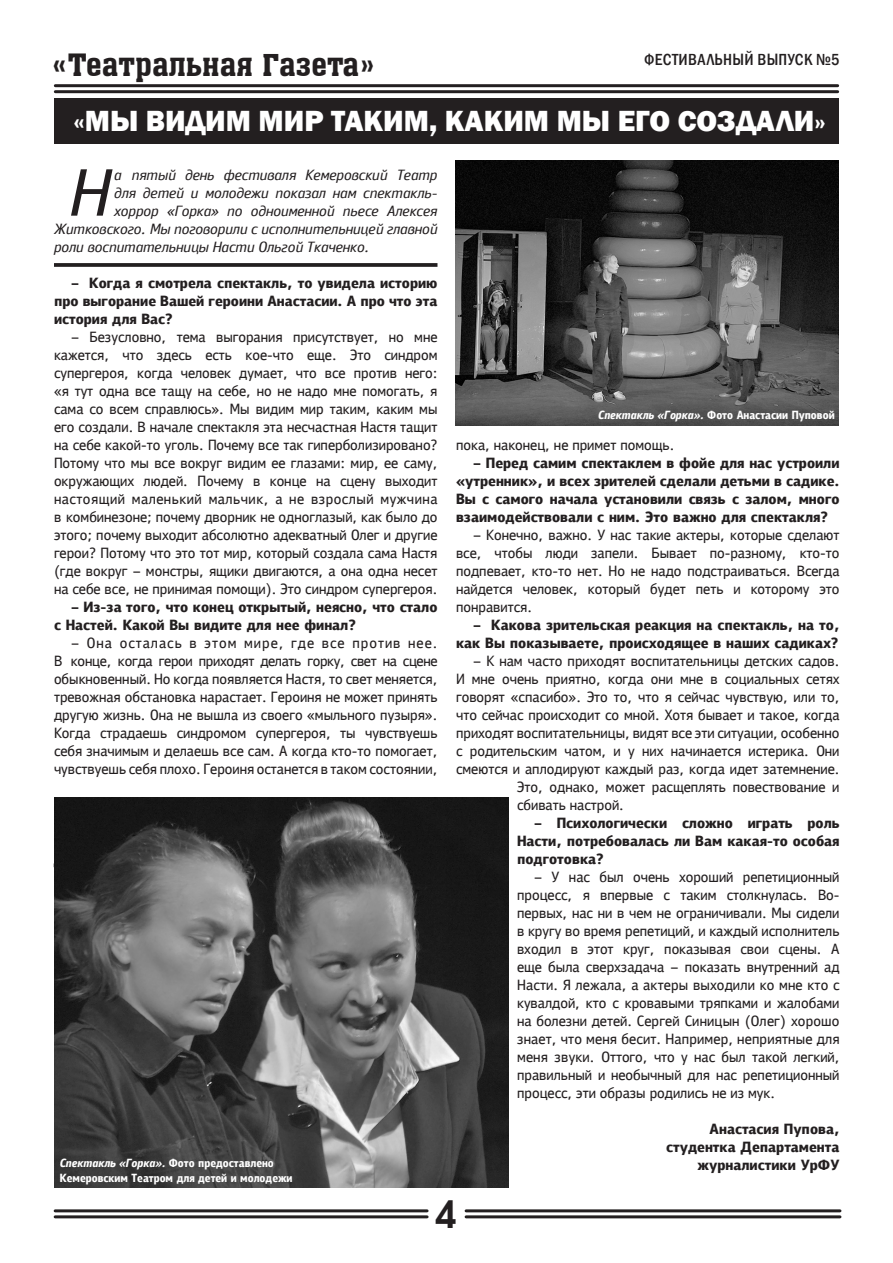
<style>
.page{position:relative;width:893px;height:1263px;background:#fff}
.page>*{position:absolute;margin:0;border:0;box-sizing:border-box;transform-origin:0 0}
.t1{font:700 37.5px "Avant Garde Gothic C";color:#231f20}
.t2{font:800 30px "Franklin Gothic";color:#fff}
.t3{font:30px "a Assuan";color:#231f20}
.t4{font:500 condensed 16.5px "Franklin Gothic";letter-spacing:.02em;color:#231f20}
</style>
<div class="page">
<div style="left:54px;top:99px;width:785px;height:45px;background:#231f20"></div>
<hr style="left:55px;top:1209px;width:372px;height:3px;background:#231f20">
<hr style="left:55px;top:1215px;width:372px;height:3px;background:#231f20">
<hr style="left:466px;top:1209px;width:374px;height:3px;background:#231f20">
<hr style="left:466px;top:1215px;width:374px;height:3px;background:#231f20">
<hr style="left:55px;top:84px;width:783px;height:3px;background:#231f20">
<hr style="left:55px;top:90px;width:783px;height:3px;background:#231f20">
<svg style="left:54px;top:263px;width:383px;height:4px;background:#302c2d"></svg>
<img style="left:455px;top:161px;width:384px;height:264px">
<img style="left:54px;top:798px;width:455px;height:390px">
<svg style="left:457px;top:797px;width:52px;height:304px;background:#1f1f1f"></svg>
<svg style="left:599px;top:410px;width:235px;height:11px;background:#525252"></svg>
<svg style="left:60px;top:1159px;width:232px;height:25px;background:#404040"></svg>
<p class="t4" style="left:644px;top:49px;width:197px">ФЕСТИВАЛЬНЫЙ ВЫПУСК №5</p>
<p class="t3" style="left:51px;top:49px;width:326px">«Театральная Газета»</p>
<p class="t2" style="left:74px;top:102px;width:754px">«МЫ ВИДИМ МИР ТАКИМ, КАКИМ МЫ ЕГО СОЗДАЛИ»</p>
<p class="t1" style="left:436px;top:1191px;width:22px">4</p>
</div>
